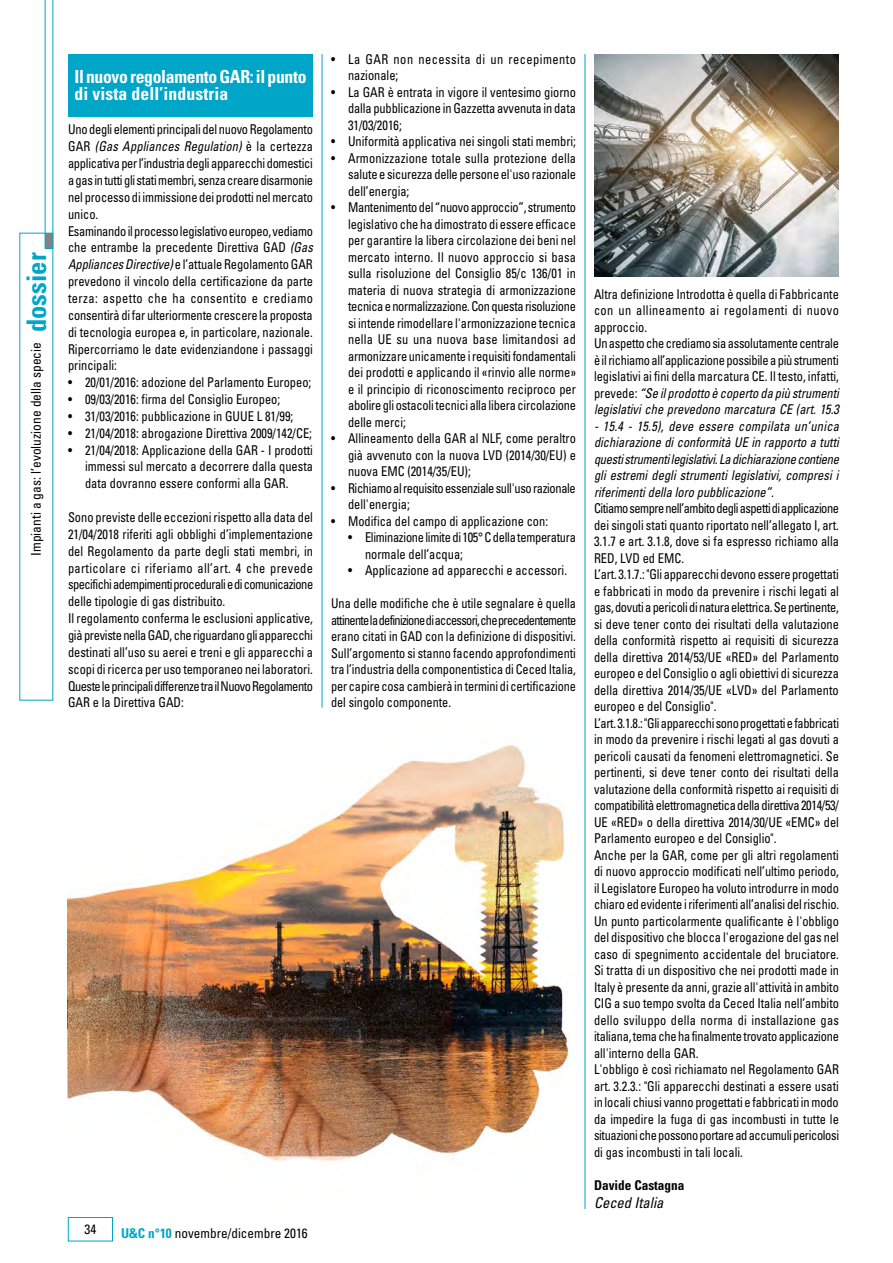
<style>
.page{position:relative;width:893px;height:1263px;background:#fff}
.page>*{position:absolute;margin:0;border:0;box-sizing:border-box;transform-origin:0 0}
.t1{font:700 condensed 27px "Univers LT Std";color:#00a6c7}
.t2{font:700 condensed 18px/16.5px "Univers LT Std";letter-spacing:-.015em;color:#fff}
.t3{font:italic condensed 15px "Univers";color:#000}
.t4{font:condensed 13.5px/16.5px "Univers LT Std";color:#000;text-align:justify;scale:.92 1}
.t5{font:condensed 13.5px/16.5px "Univers LT Std";color:#000;text-align:justify;scale:.91 1}
.t6{font:italic condensed 13.5px/16.5px "Univers LT Std";color:#000;text-align:justify;scale:.92 1}
.t7{font:condensed 13.5px "Univers LT Std";color:#000}
.t8{font:condensed 13.5px/16.5px "Univers LT Std";letter-spacing:-.025em;color:#000;scale:.92 1}
.t9{font:condensed 13.5px/16.5px "Univers LT Std";letter-spacing:-.02em;color:#000;scale:.92 1}
.t10{font:condensed 13.5px/16.5px "Univers LT Std";letter-spacing:.04em;color:#000;scale:.92 1}
.t11{font:700 condensed 13.5px "Univers";color:#000}
.s1{font-style:italic}
.s2{font-weight:700;color:#00a6c7}
</style>
<div class="page">
<svg style="left:45px;top:0;width:8px;height:249px"></svg>
<div style="left:68px;top:1217px;width:45px;height:24px;border:1px solid #00a6c7"></div>
<hr style="left:322px;top:54px;width:1px;height:654px;background:#00a6c7">
<hr style="left:585px;top:54px;width:1px;height:1155px;background:#00a6c7">
<div style="left:68px;top:54px;width:245px;height:62px;background:#00a6c7"></div>
<img style="left:68px;top:744px;width:501px;height:418px">
<img style="left:594px;top:54px;width:245px;height:222px">
<h1 class="t1" style="left:20px;top:332px;width:81px;rotate:-90deg">dossier</h1>
<p class="t7" style="left:28px;top:556px;width:215px;rotate:-90deg">Impianti a gas: l’evoluzione della specie</p>
<h2 class="t2" style="left:74px;top:69px;width:234px">Il nuovo regolamento GAR: il punto di vista dell’industria</h2>
<p class="t4" style="left:68px;top:121px;width:268px;text-align:left">Uno degli elementi principali del nuovo Regolamento GAR <span class="s1">(Gas Appliances Regulation)</span> è la certezza applicativa per l’industria degli apparecchi domestici a gas in tutti gli stati membri, senza creare disarmonie nel processo di immissione dei prodotti nel mercato unico.<br>Esaminando il processo legislativo europeo, vediamo che entrambe la precedente Direttiva GAD <span class="s1">(Gas Appliances Directive)</span> e l’attuale Regolamento GAR prevedono il vincolo della certificazione da parte terza: aspetto che ha consentito e crediamo consentirà di far ulteriormente crescere la proposta di tecnologia europea e, in particolare, nazionale.<br>Ripercorriamo le date evidenziandone i passaggi principali:</p>
<p class="t4" style="left:68px;top:374px;width:266px">• 20/01/2016: adozione del Parlamento Europeo;</p>
<p class="t4" style="left:68px;top:391px;width:232px">• 09/03/2016: firma del Consiglio Europeo;</p>
<p class="t4" style="left:68px;top:408px;width:246px">• 31/03/2016: pubblicazione in GUUE L 81/99;</p>
<p class="t4" style="left:68px;top:424px;width:267px">• 21/04/2018: abrogazione Direttiva 2009/142/CE;</p>
<p class="t4" style="left:85px;top:441px;width:249px;text-indent:-17px">• 21/04/2018: Applicazione della GAR - I prodotti immessi sul mercato a decorrere dalla questa data dovranno essere conformi alla GAR.</p>
<p class="t4" style="left:68px;top:509px;width:268px;text-align:left">Sono previste delle eccezioni rispetto alla data del 21/04/2018 riferiti agli obblighi d’implementazione del Regolamento da parte degli stati membri, in particolare ci riferiamo all’art. 4 che prevede specifichi adempimenti procedurali e di comunicazione delle tipologie di gas distribuito.<br>Il regolamento conferma le esclusioni applicative, già previste nella GAD, che riguardano gli apparecchi destinati all’uso su aerei e treni e gli apparecchi a scopi di ricerca per uso temporaneo nei laboratori.<br>Queste le principali differenze tra il Nuovo Regolamento GAR e la Direttiva GAD:</p>
<p class="t10" style="left:348px;top:51px;width:249px;text-indent:-17px">• La GAR non necessita di un recepimento nazionale;</p>
<p class="t4" style="left:348px;top:84px;width:249px;text-indent:-17px">• La GAR è entrata in vigore il ventesimo giorno dalla pubblicazione in Gazzetta avvenuta in data 31/03/2016;</p>
<p class="t4" style="left:331px;top:133px;width:268px">• Uniformità applicativa nei singoli stati membri;</p>
<p class="t4" style="left:348px;top:150px;width:249px;text-indent:-17px">• Armonizzazione totale sulla protezione della salute e sicurezza delle persone el'uso razionale dell’energia;</p>
<p class="t4" style="left:348px;top:199px;width:249px;text-indent:-17px">• Mantenimento del “nuovo approccio”, strumento legislativo che ha dimostrato di essere efficace per garantire la libera circolazione dei beni nel mercato interno. Il nuovo approccio si basa sulla risoluzione del Consiglio 85/c 136/01 in materia di nuova strategia di armonizzazione tecnica e normalizzazione. Con questa risoluzione si intende rimodellare l'armonizzazione tecnica nella UE su una nuova base limitandosi ad armonizzare unicamente i requisiti fondamentali dei prodotti e applicando il «rinvio alle norme» e il principio di riconoscimento reciproco per abolire gli ostacoli tecnici alla libera circolazione delle merci;</p>
<p class="t4" style="left:348px;top:430px;width:249px;text-indent:-17px">• Allineamento della GAR al NLF, come peraltro già avvenuto con la nuova LVD (2014/30/EU) e nuova EMC (2014/35/EU);</p>
<p class="t8" style="left:348px;top:480px;width:249px;text-indent:-17px">• Richiamo al requisito essenziale sull'uso razionale dell'energia;</p>
<p class="t4" style="left:331px;top:513px;width:237px">• Modifica del campo di applicazione con:</p>
<p class="t9" style="left:365px;top:529px;width:231px;text-indent:-17px">• Eliminazione limite di 105° C della temperatura normale dell’acqua;</p>
<p class="t4" style="left:348px;top:562px;width:240px">• Applicazione ad apparecchi e accessori.</p>
<p class="t5" style="left:331px;top:595px;width:271px">Una delle modifiche che è utile segnalare è quella attinente la definizione di accessori, che precedentemente erano citati in GAD con la definizione di dispositivi.<br>Sull’argomento si stanno facendo approfondimenti tra l’industria della componentistica di Ceced Italia, per capire cosa cambierà in termini di certificazione del singolo componente.</p>
<p class="t7" style="left:85px;top:1221px;width:13px">34</p>
<p class="t7" style="left:121px;top:1224px;width:188px"><span class="s2">U&amp;C n°10</span> novembre/dicembre 2016</p>
<p class="t4" style="left:594px;top:286px;width:268px;text-align:left">Altra definizione Introdotta è quella di Fabbricante con un allineamento ai regolamenti di nuovo approccio.<br>Un aspetto che crediamo sia assolutamente centrale è il richiamo all’applicazione possibile a più strumenti legislativi ai fini della marcatura CE. Il testo, infatti, prevede: <span class="s1">“Se il prodotto è coperto da più strumenti legislativi che prevedono marcatura CE (art. 15.3</span></p>
<p class="t6" style="left:594px;top:418px;width:268px">- 15.4 - 15.5), deve essere compilata un’unica dichiarazione di conformità UE in rapporto a tutti questi strumenti legislativi. La dichiarazione contiene gli estremi degli strumenti legislativi, compresi i riferimenti della loro pubblicazione”.</p>
<p class="t4" style="left:594px;top:500px;width:268px;text-align:left">Citiamo sempre nell’ambito degli aspetti di applicazione dei singoli stati quanto riportato nell’allegato I, art.<br>3.1.7 e art. 3.1.8, dove si fa espresso richiamo alla RED, LVD ed EMC.<br>L’art. 3.1.7.: "Gli apparecchi devono essere progettati e fabbricati in modo da prevenire i rischi legati al gas, dovuti a pericoli di natura elettrica. Se pertinente, si deve tener conto dei risultati della valutazione della conformità rispetto ai requisiti di sicurezza della direttiva 2014/53/UE «RED» del Parlamento europeo e del Consiglio o agli obiettivi di sicurezza della direttiva 2014/35/UE «LVD» del Parlamento europeo e del Consiglio".<br>L’art. 3.1.8.: "Gli apparecchi sono progettati e fabbricati in modo da prevenire i rischi legati al gas dovuti a pericoli causati da fenomeni elettromagnetici. Se pertinenti, si deve tener conto dei risultati della valutazione della conformità rispetto ai requisiti di compatibilità elettromagnetica della direttiva 2014/53/ UE «RED» o della direttiva 2014/30/UE «EMC» del Parlamento europeo e del Consiglio".<br>Anche per la GAR, come per gli altri regolamenti di nuovo approccio modificati nell’ultimo periodo, il Legislatore Europeo ha voluto introdurre in modo chiaro ed evidente i riferimenti all’analisi del rischio.<br>Un punto particolarmente qualificante è l'obbligo del dispositivo che blocca l'erogazione del gas nel caso di spegnimento accidentale del bruciatore.<br>Si tratta di un dispositivo che nei prodotti made in Italy è presente da anni, grazie all'attività in ambito CIG a suo tempo svolta da Ceced Italia nell’ambito dello sviluppo della norma di installazione gas italiana, tema che ha finalmente trovato applicazione all'interno della GAR.<br>L'obbligo è così richiamato nel Regolamento GAR art. 3.2.3.: "Gli apparecchi destinati a essere usati in locali chiusi vanno progettati e fabbricati in modo da impedire la fuga di gas incombusti in tutte le situazioni che possono portare ad accumuli pericolosi di gas incombusti in tali locali.</p>
<p class="t11" style="left:594px;top:1177px;width:92px">Davide Castagna</p>
<p class="t3" style="left:594px;top:1193px;width:71px">Ceced Italia</p>
</div>
